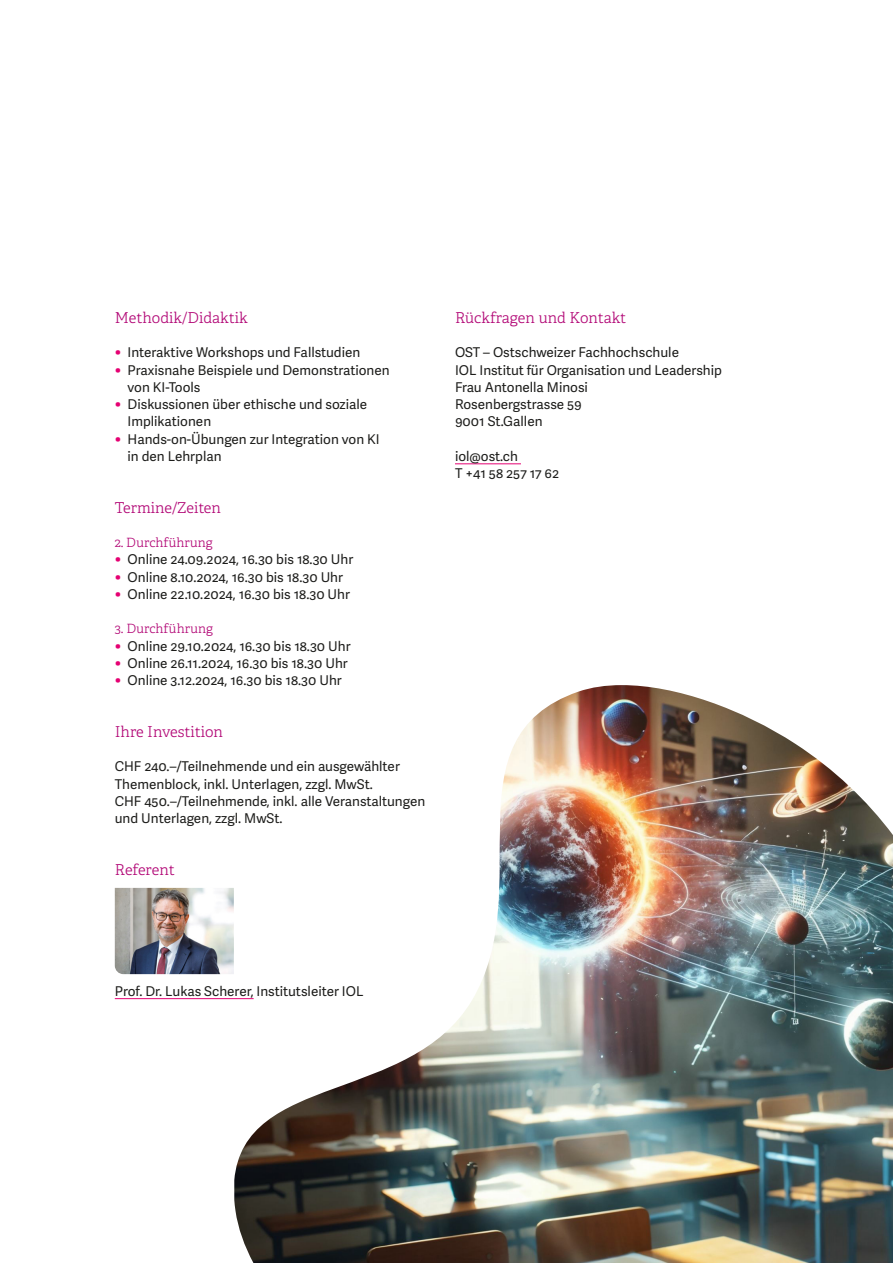
<style>
.page{position:relative;width:893px;height:1263px;background:#fff}
.page>*{position:absolute;margin:0;border:0;box-sizing:border-box;transform-origin:0 0}
.t1{font:300 15px "Adelle";color:#b20776}
.t2{font:13.5px/17.2px "Adelle Sans";color:#1d1d1b}
.t3{font:300 12.75px "Adelle";color:#b20776}
.s1{font-size:16.5px;color:#e50072}
</style>
<div class="page">
<hr style="left:115px;top:998px;width:139px;height:1px;background:#e50072">
<hr style="left:455px;top:463px;width:66px;height:1px;background:#e50072">
<img style="left:234px;top:685px;width:659px;height:578px">
<img style="left:115px;top:888px;width:119px;height:86px">
<p class="t1" style="left:115px;top:308px;width:134px">Methodik/Didaktik</p>
<p class="t2" style="left:115px;top:344px;width:247px"><span class="s1">•</span> Interaktive Workshops und Fallstudien</p>
<p class="t2" style="left:128px;top:362px;width:264px;text-indent:-13px"><span class="s1">•</span> Praxisnahe Beispiele und Demonstrationen von KI-Tools</p>
<p class="t2" style="left:128px;top:396px;width:241px;text-indent:-13px"><span class="s1">•</span> Diskussionen über ethische und soziale<br>Implikationen</p>
<p class="t2" style="left:128px;top:431px;width:254px;text-indent:-13px"><span class="s1">•</span> Hands-on-Übungen zur Integration von KI in den Lehrplan</p>
<p class="t1" style="left:115px;top:498px;width:108px">Termine/Zeiten</p>
<p class="t3" style="left:115px;top:535px;width:99px">2. Durchführung</p>
<p class="t2" style="left:115px;top:551px;width:240px"><span class="s1">•</span> Online 24.09.2024, 16.30 bis 18.30 Uhr</p>
<p class="t2" style="left:115px;top:569px;width:230px"><span class="s1">•</span> Online 8.10.2024, 16.30 bis 18.30 Uhr</p>
<p class="t2" style="left:115px;top:586px;width:237px"><span class="s1">•</span> Online 22.10.2024, 16.30 bis 18.30 Uhr</p>
<p class="t3" style="left:115px;top:621px;width:100px">3. Durchführung</p>
<p class="t2" style="left:115px;top:638px;width:237px"><span class="s1">•</span> Online 29.10.2024, 16.30 bis 18.30 Uhr</p>
<p class="t2" style="left:115px;top:655px;width:234px"><span class="s1">•</span> Online 26.11.2024, 16.30 bis 18.30 Uhr</p>
<p class="t2" style="left:115px;top:672px;width:228px"><span class="s1">•</span> Online 3.12.2024, 16.30 bis 18.30 Uhr</p>
<p class="t1" style="left:115px;top:722px;width:110px">Ihre Investition</p>
<p class="t2" style="left:115px;top:758px;width:312px">CHF 240.–/Teilnehmende und ein ausgewählter Themenblock, inkl. Unterlagen, zzgl. MwSt.<br>CHF 450.–/Teilnehmende, inkl. alle Veranstaltungen und Unterlagen, zzgl. MwSt.</p>
<p class="t1" style="left:115px;top:860px;width:62px">Referent</p>
<p class="t1" style="left:455px;top:308px;width:173px">Rückfragen und Kontakt</p>
<p class="t2" style="left:455px;top:344px;width:268px">OST – Ostschweizer Fachhochschule<br>IOL Institut für Organisation und Leadership<br>Frau Antonella Minosi<br>Rosenbergstrasse 59<br>9001 St.Gallen</p>
<p class="t2" style="left:455px;top:448px;width:106px">iol@ost.ch<br>T +41 58 257 17 62</p>
<p class="t2" style="left:115px;top:983px;width:250px">Prof. Dr. Lukas Scherer, Institutsleiter IOL</p>
</div>
